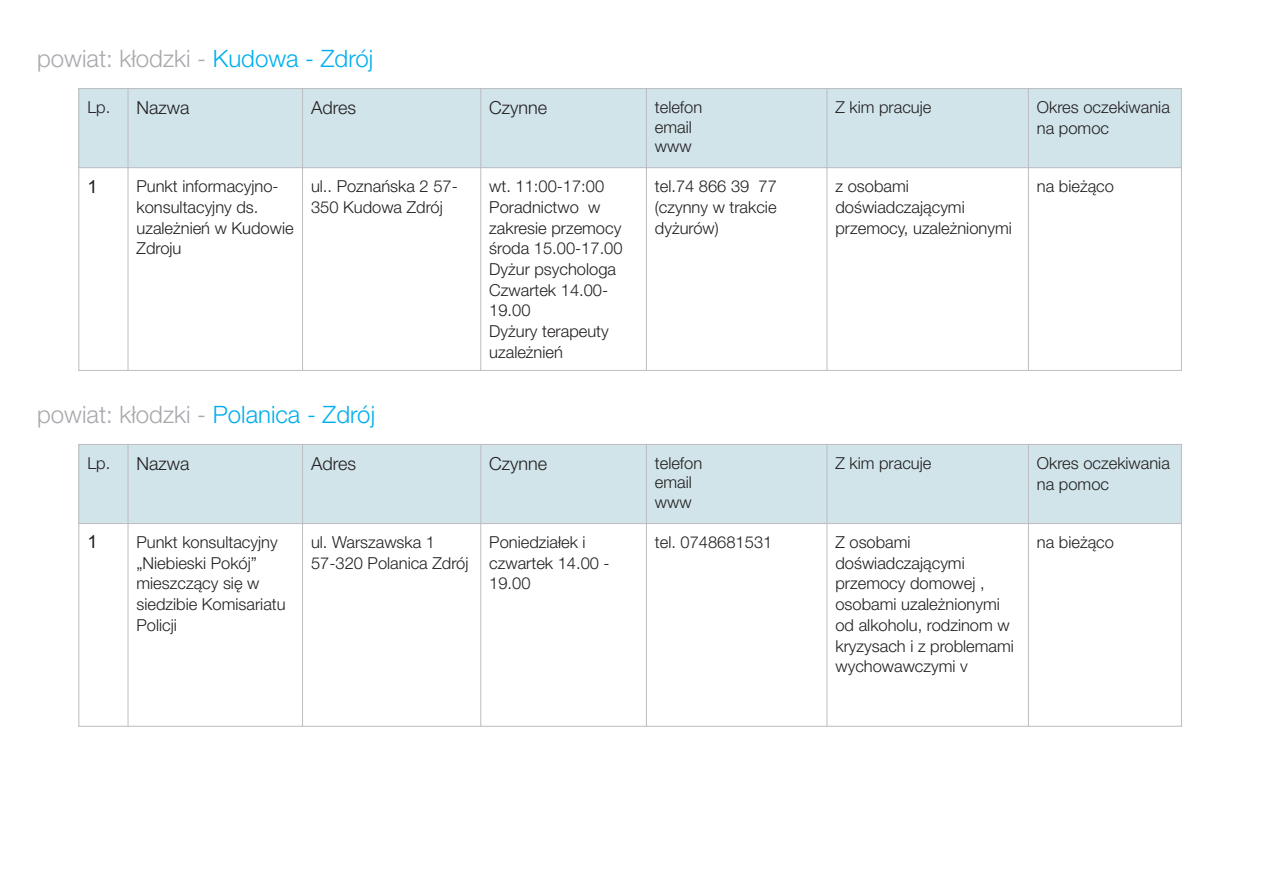
<style>
.page{position:relative;width:1263px;height:893px;background:#fff}
.page>*{position:absolute;margin:0;border:0;box-sizing:border-box;transform-origin:0 0}
.t1{font:300 24px "Helvetica Neue LT Pro";color:#a8a9ad}
.t2{font:300 18px "Helvetica Neue LT Pro";color:#231f20}
.t3{font:18px "Arial";color:#231f20}
.t4{font:300 16.5px/20.7px "Helvetica Neue LT Pro";color:#231f20}
.s1{color:#00aeef}
.s2{font-size:16.5px}
</style>
<div class="page">
<div style="left:79px;top:89px;width:49px;height:79px;background:#d0e4ea"></div>
<div style="left:128px;top:89px;width:175px;height:79px;background:#d0e4ea"></div>
<div style="left:303px;top:89px;width:178px;height:79px;background:#d0e4ea"></div>
<div style="left:481px;top:89px;width:165px;height:79px;background:#d0e4ea"></div>
<div style="left:646px;top:89px;width:181px;height:79px;background:#d0e4ea"></div>
<div style="left:827px;top:89px;width:201px;height:79px;background:#d0e4ea"></div>
<div style="left:1028px;top:89px;width:153px;height:79px;background:#d0e4ea"></div>
<hr style="left:78px;top:88px;width:1px;height:283px;background:#bcbdc0">
<hr style="left:128px;top:88px;width:1px;height:283px;background:#bcbdc0">
<hr style="left:302px;top:88px;width:1px;height:283px;background:#bcbdc0">
<hr style="left:480px;top:88px;width:1px;height:283px;background:#bcbdc0">
<hr style="left:646px;top:88px;width:1px;height:283px;background:#bcbdc0">
<hr style="left:826px;top:88px;width:1px;height:283px;background:#bcbdc0">
<hr style="left:1028px;top:88px;width:1px;height:283px;background:#bcbdc0">
<hr style="left:1181px;top:88px;width:1px;height:283px;background:#bcbdc0">
<hr style="left:78px;top:370px;width:1104px;height:1px;background:#bcbdc0">
<hr style="left:78px;top:167px;width:1104px;height:1px;background:#bcbdc0">
<hr style="left:78px;top:88px;width:1104px;height:1px;background:#bcbdc0">
<div style="left:79px;top:444px;width:49px;height:80px;background:#d0e4ea"></div>
<div style="left:128px;top:444px;width:175px;height:80px;background:#d0e4ea"></div>
<div style="left:303px;top:444px;width:178px;height:80px;background:#d0e4ea"></div>
<div style="left:481px;top:444px;width:165px;height:80px;background:#d0e4ea"></div>
<div style="left:646px;top:444px;width:181px;height:80px;background:#d0e4ea"></div>
<div style="left:827px;top:444px;width:201px;height:80px;background:#d0e4ea"></div>
<div style="left:1028px;top:444px;width:153px;height:80px;background:#d0e4ea"></div>
<hr style="left:78px;top:444px;width:1px;height:283px;background:#bcbdc0">
<hr style="left:128px;top:444px;width:1px;height:283px;background:#bcbdc0">
<hr style="left:302px;top:444px;width:1px;height:283px;background:#bcbdc0">
<hr style="left:480px;top:444px;width:1px;height:283px;background:#bcbdc0">
<hr style="left:646px;top:444px;width:1px;height:283px;background:#bcbdc0">
<hr style="left:826px;top:444px;width:1px;height:283px;background:#bcbdc0">
<hr style="left:1028px;top:444px;width:1px;height:283px;background:#bcbdc0">
<hr style="left:1181px;top:444px;width:1px;height:283px;background:#bcbdc0">
<hr style="left:78px;top:726px;width:1104px;height:1px;background:#bcbdc0">
<hr style="left:78px;top:523px;width:1104px;height:1px;background:#bcbdc0">
<hr style="left:78px;top:444px;width:1104px;height:1px;background:#bcbdc0">
<h1 class="t1" style="left:37px;top:50px;width:338px">powiat: k³odzki - <span class="s1">Kudowa - Zdrój</span></h1>
<p class="t2" style="left:87px;top:102px;width:104px"><span class="s2">Lp.</span> Nazwa</p>
<p class="t2" style="left:311px;top:102px;width:47px">Adres</p>
<p class="t2" style="left:489px;top:102px;width:60px">Czynne</p>
<p class="t4" style="left:655px;top:100px;width:49px;line-height:19.5px">telefon email www</p>
<p class="t4" style="left:835px;top:99px;width:97px">Z kim pracuje</p>
<p class="t4" style="left:1037px;top:99px;width:134px">Okres oczekiwania na pomoc</p>
<p class="t3" style="left:87px;top:179px;width:12px">1</p>
<p class="t4" style="left:137px;top:178px;width:159px">Punkt informacyjno&shy;konsultacyjny ds. uzale¿nieñ w Kudowie<br>Zdroju</p>
<p class="t4" style="left:311px;top:178px;width:148px">ul.. Poznañska 2 57-<br>350 Kudowa Zdrój</p>
<p class="t4" style="left:489px;top:178px;width:135px">wt. 11:00-17:00<br>Poradnictwo w zakresie przemocy œroda 15.00-17.00<br>Dy¿ur psychologa<br>Czwartek 14.00-<br>19.00<br>Dy¿ury terapeuty uzale¿nieñ</p>
<p class="t4" style="left:655px;top:178px;width:124px;text-align:justify">tel.74 866 39 77 (czynny w trakcie dy¿urów)</p>
<p class="t4" style="left:835px;top:178px;width:178px">z osobami doœwiadczaj¹cymi przemocy, uzale¿nionymi</p>
<p class="t4" style="left:1037px;top:178px;width:79px">na bie¿¹co</p>
<h1 class="t1" style="left:37px;top:405px;width:339px">powiat: k³odzki - <span class="s1">Polanica - Zdrój</span></h1>
<p class="t2" style="left:87px;top:457px;width:104px"><span class="s2">Lp.</span> Nazwa</p>
<p class="t2" style="left:311px;top:457px;width:47px">Adres</p>
<p class="t2" style="left:489px;top:457px;width:60px">Czynne</p>
<p class="t4" style="left:655px;top:456px;width:49px;line-height:19.5px">telefon email www</p>
<p class="t4" style="left:835px;top:455px;width:97px">Z kim pracuje</p>
<p class="t4" style="left:1037px;top:455px;width:134px">Okres oczekiwania na pomoc</p>
<p class="t3" style="left:87px;top:535px;width:12px">1</p>
<p class="t4" style="left:137px;top:534px;width:151px">Punkt konsultacyjny „Niebieski Pokój” mieszcz¹cy siê w siedzibie Komisariatu<br>Policji</p>
<p class="t4" style="left:311px;top:534px;width:159px">ul. Warszawska 1<br>57-320 Polanica Zdrój</p>
<p class="t4" style="left:489px;top:534px;width:122px">Poniedzia³ek i czwartek 14.00 -<br>19.00</p>
<p class="t4" style="left:655px;top:534px;width:119px">tel. 0748681531</p>
<p class="t4" style="left:835px;top:534px;width:180px">Z osobami doœwiadczaj¹cymi przemocy domowej , osobami uzale¿nionymi od alkoholu, rodzinom w kryzysach i z problemami wychowawczymi v</p>
<p class="t4" style="left:1037px;top:534px;width:79px">na bie¿¹co</p>
</div>
